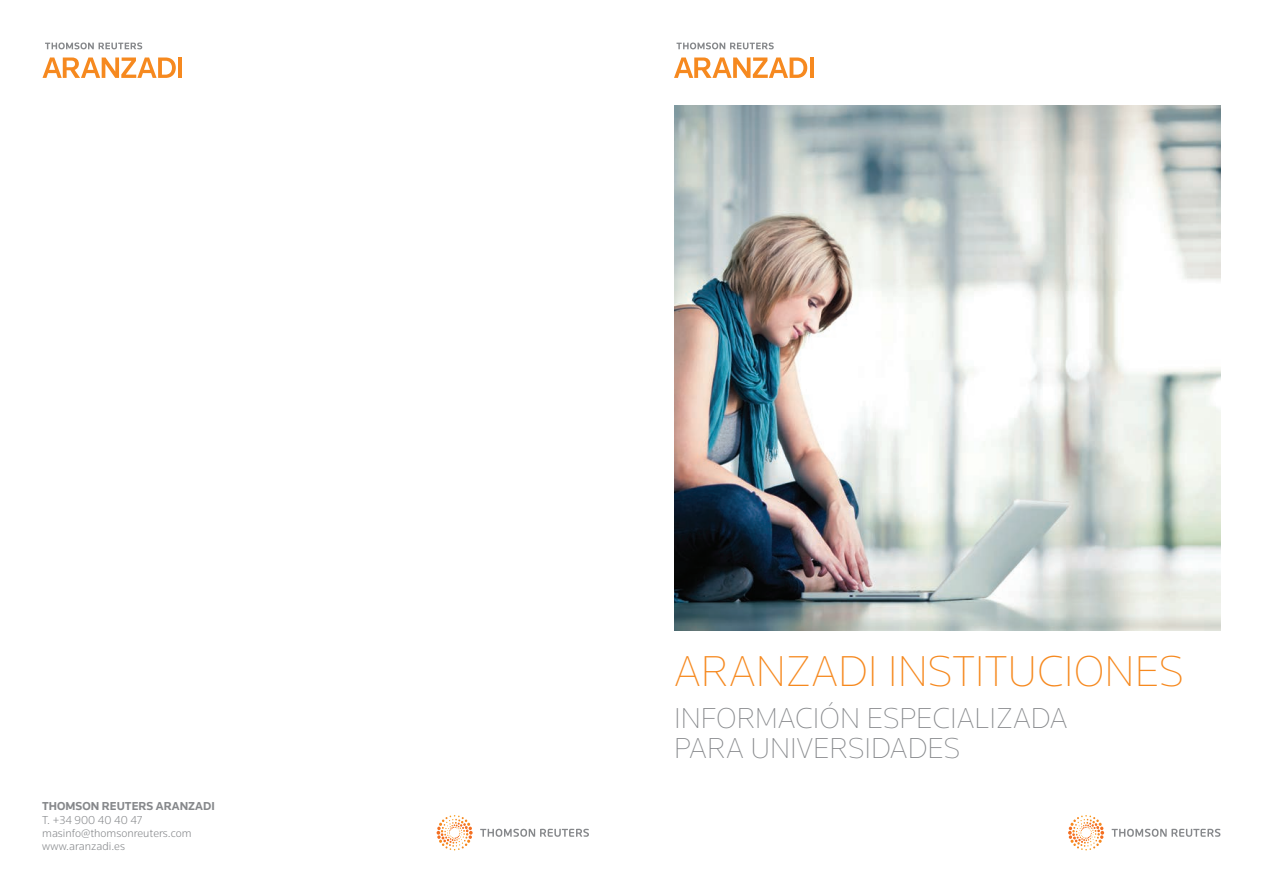
<style>
.page{position:relative;width:1263px;height:893px;background:#fff}
.page>*{position:absolute;margin:0;border:0;box-sizing:border-box;transform-origin:0 0}
.t1{font:200 44.85px "Knowledge";color:#f6891f}
.t2{font:200 29.85px "Knowledge";color:#86888b}
.t3{font:300 12px/13.5px "Knowledge";color:#86888b}
.t4{font:700 12px "Knowledge";color:#86888b}
</style>
<div class="page">
<svg style="left:676px;top:43px;width:98px;height:6px"></svg>
<svg style="left:674px;top:58px;width:133px;height:20px"></svg>
<hr style="left:810px;top:58px;width:3px;height:20px;background:#f6891f">
<svg style="left:45px;top:43px;width:97px;height:6px"></svg>
<svg style="left:43px;top:58px;width:133px;height:20px"></svg>
<hr style="left:178px;top:58px;width:4px;height:20px;background:#f6891f">
<svg style="left:1112px;top:829px;width:108px;height:8px"></svg>
<svg style="left:1068px;top:815px;width:36px;height:35px"></svg>
<svg style="left:480px;top:829px;width:109px;height:8px"></svg>
<svg style="left:437px;top:815px;width:36px;height:35px"></svg>
<img style="left:674px;top:105px;width:546px;height:525px">
<p class="t4" style="left:42px;top:799px;width:174px">THOMSON REUTERS ARANZADI</p>
<p class="t3" style="left:42px;top:813px;width:151px">T. +34 900 40 40 47 masinfo@thomsonreuters.com www.aranzadi.es</p>
<h1 class="t1" style="left:674px;top:644px;width:511px">ARANZADI INSTITUCIONES</h1>
<h2 class="t2" style="left:674px;top:699px;width:257px">INFORMACIÓN ESPECIA</h2>
<h2 class="t2" style="left:975px;top:699px;width:31px">LIZADA</h2>
<h2 class="t2" style="left:674px;top:729px;width:28px">PARA</h2>
<h2 class="t2" style="left:750px;top:729px;width:80px">UNIVERSIDADES</h2>
</div>
